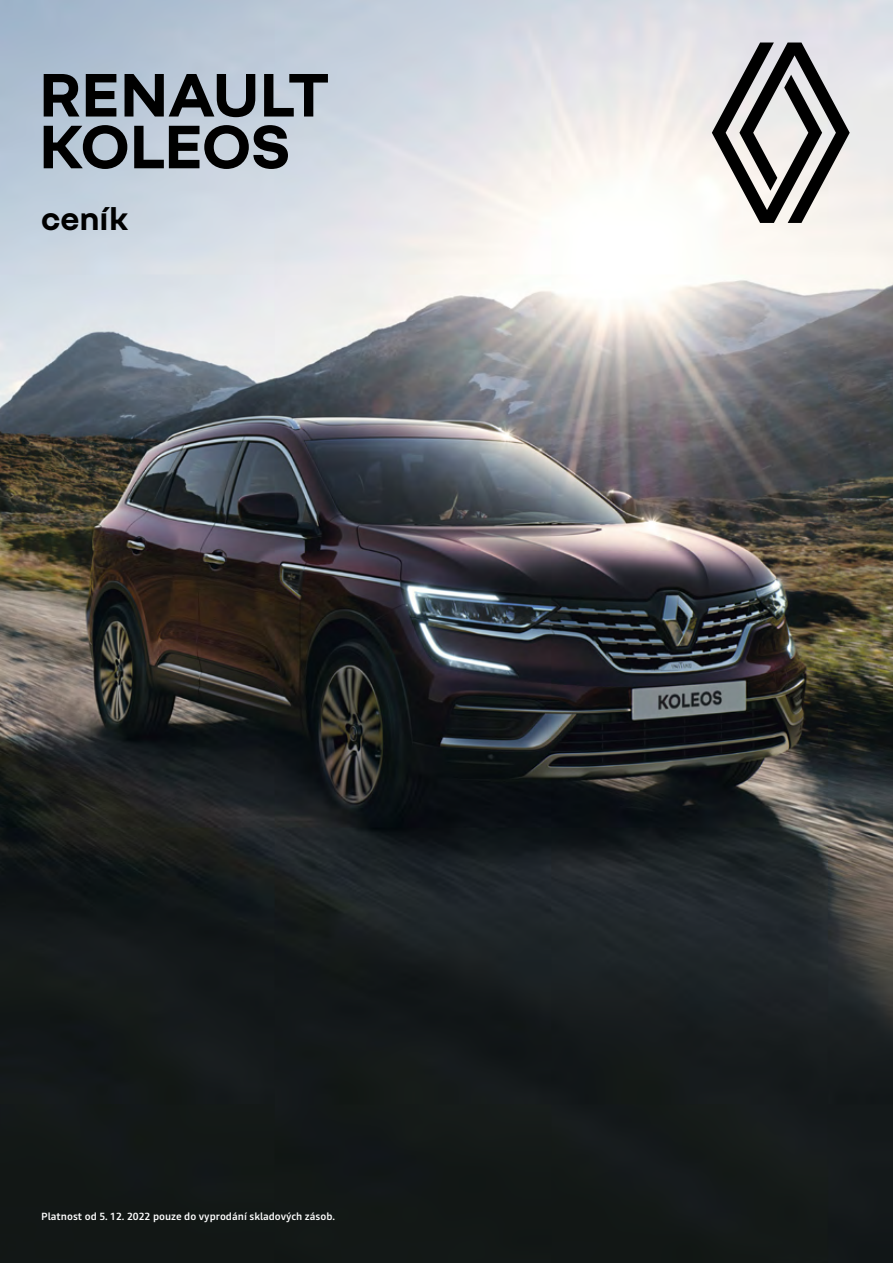
<style>
.page{position:relative;width:893px;height:1263px;background:#fff}
.page>*{position:absolute;margin:0;border:0;box-sizing:border-box;transform-origin:0 0}
.t1{font:700 66.45px/51.8px "Nouvel R";letter-spacing:-.01em;color:#000}
.t2{font:700 33.3px "Nouvel R";letter-spacing:-.005em;color:#000}
.t3{font:500 10.5px "Read";color:#fff}
</style>
<div class="page">
<img style="left:0;top:0;width:893px;height:1263px">
<svg style="left:712px;top:43px;width:138px;height:180px;background:#9b9999"></svg>
<h1 class="t1" style="left:39px;top:65px;width:292px">RENAULT<br>KOLEOS</h1>
<h2 class="t2" style="left:41px;top:198px;width:89px">ceník</h2>
<p class="t3" style="left:41px;top:1209px;width:295px">Platnost od 5. 12. 2022 pouze do vyprodání skladových zásob.</p>
</div>
